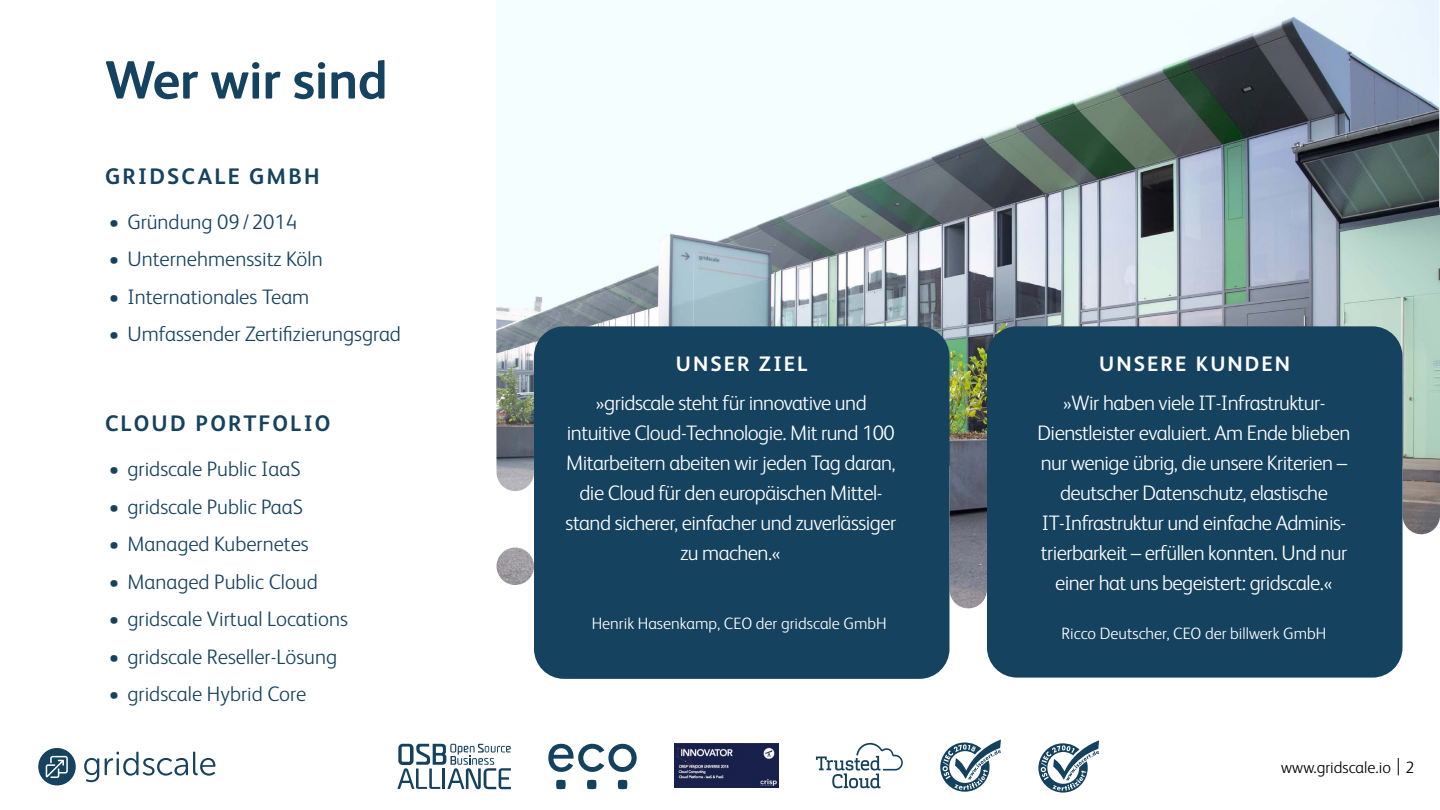
<style>
.page{position:relative;width:1440px;height:810px;background:#fff}
.page>*{position:absolute;margin:0;border:0;box-sizing:border-box;transform-origin:0 0}
.t1{font:700 54px "FS Albert Pro";letter-spacing:-.01em;color:#15425f}
.t2{font:700 22.5px "FS Albert Pro";letter-spacing:.1em;color:#15425f}
.t3{font:300 21px/30px "FS Albert Pro";letter-spacing:-.025em;color:#fff;text-align:center}
.t4{font:300 21px "FS Albert Pro";color:#15425f}
.t5{font:700 21px "FS Albert Pro";letter-spacing:.1em;color:#fff}
.t6{font:300 16.5px "FS Albert Pro";color:#fff}
.t7{font:300 16.5px "FS Albert Pro";color:#000}
</style>
<div class="page">
<img style="left:496px;top:0;width:944px;height:608px">
<svg style="left:38px;top:748px;width:38px;height:37px"></svg>
<svg style="left:84px;top:758px;width:15px;height:24px"></svg>
<svg style="left:105px;top:752px;width:110px;height:24px"></svg>
<img style="left:674px;top:744px;width:105px;height:43px">
<svg style="left:1398px;top:758px;width:1px;height:17px"></svg>
<svg style="left:397px;top:744px;width:114px;height:45px"></svg>
<svg style="left:548px;top:744px;width:89px;height:28px"></svg>
<svg style="left:618px;top:780px;width:9px;height:9px"></svg>
<svg style="left:556px;top:780px;width:10px;height:9px"></svg>
<svg style="left:587px;top:780px;width:9px;height:9px"></svg>
<svg style="left:816px;top:743px;width:87px;height:45px"></svg>
<svg style="left:1038px;top:740px;width:61px;height:53px"></svg>
<svg style="left:940px;top:740px;width:61px;height:52px"></svg>
<div style="left:534px;top:326px;width:416px;height:353px;background:#15425f;border-radius:30px"></div>
<div style="left:987px;top:326px;width:415px;height:352px;background:#15425f;border-radius:30px"></div>
<h1 class="t1" style="left:105px;top:42px;width:284px">Wer wir sind</h1>
<p class="t2" style="left:105px;top:160px;width:216px">GRIDSCALE GMBH</p>
<p class="t4" style="left:109px;top:207px;width:190px">• Gründung 09/2014</p>
<p class="t4" style="left:109px;top:245px;width:215px">• Unternehmenssitz Köln</p>
<p class="t4" style="left:109px;top:282px;width:202px">• Internationales Team</p>
<p class="t4" style="left:109px;top:320px;width:294px">• Umfassender Zertifizierungsgrad</p>
<p class="t2" style="left:105px;top:408px;width:227px">CLOUD PORTFOLIO</p>
<p class="t4" style="left:109px;top:455px;width:193px">• gridscale Public IaaS</p>
<p class="t4" style="left:109px;top:492px;width:196px">• gridscale Public PaaS</p>
<p class="t4" style="left:109px;top:530px;width:202px">• Managed Kubernetes</p>
<p class="t4" style="left:109px;top:567px;width:211px">• Managed Public Cloud</p>
<p class="t4" style="left:109px;top:605px;width:241px">• gridscale Virtual Locations</p>
<p class="t4" style="left:109px;top:642px;width:230px">• gridscale Reseller-Lösung</p>
<p class="t4" style="left:109px;top:680px;width:199px">• gridscale Hybrid Core</p>
<p class="t5" style="left:676px;top:349px;width:133px">UNSER ZIEL</p>
<p class="t5" style="left:1099px;top:349px;width:193px">UNSERE KUNDEN</p>
<p class="t3" style="left:566px;top:387px;width:332px">»gridscale steht für innovative und intuitive Cloud-Technologie. Mit rund 100<br>Mitarbeitern abeiten wir jeden Tag daran, die Cloud für den europäischen Mittel&shy;stand sicherer, einfacher und zuverlässiger zu machen.«</p>
<p class="t6" style="left:592px;top:612px;width:296px">Henrik Hasenkamp, CEO der gridscale GmbH</p>
<p class="t3" style="left:1037px;top:387px;width:315px">»Wir haben viele IT-Infrastruktur-Dienstleister evaluiert. Am Ende blieben nur wenige übrig, die unsere Kriterien – deutscher Datenschutz, elastische IT-Infrastruktur und einfache Adminis&shy;trierbarkeit – erfüllen konnten. Und nur einer hat uns begeistert: gridscale.«</p>
<p class="t6" style="left:1062px;top:622px;width:266px">Ricco Deutscher, CEO der billwerk GmbH</p>
<p class="t7" style="left:1281px;top:756px;width:135px">www.gridscale.io 2</p>
</div>
